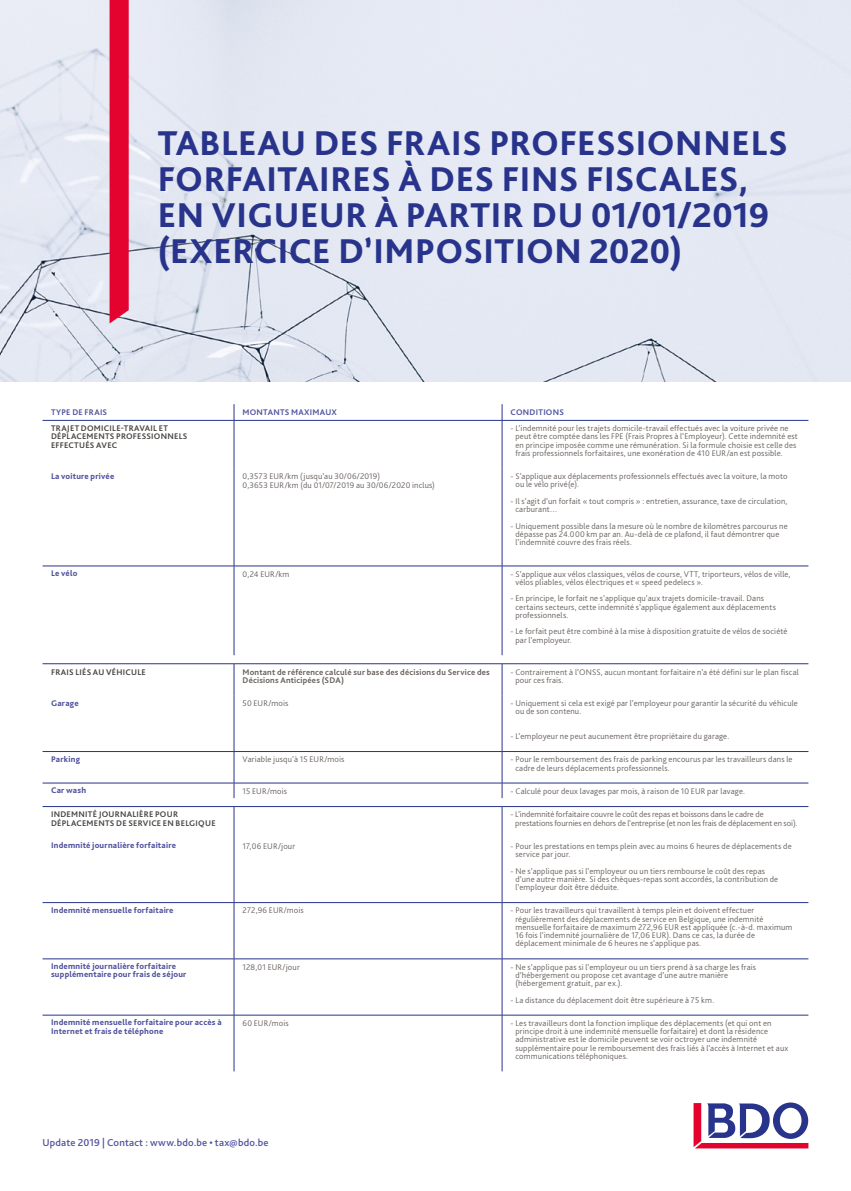
<style>
.page{position:relative;width:851px;height:1191px;background:#fff}
.page>*{position:absolute;margin:0;border:0;box-sizing:border-box;transform-origin:0 0}
.t1{font:800 36px/36px "Bliss Pro";letter-spacing:.01em;color:#28348b}
.t2{font:500 10.5px "Bliss Pro";letter-spacing:.015em;color:#50529f}
.t3{font:300 8.55px/8.2px "Bliss Pro";letter-spacing:.02em;color:#67605d}
.t4{font:800 8.55px/8.2px "Bliss Pro";letter-spacing:.025em;color:#50529f}
.t5{font:300 8.55px/8.2px "Bliss Pro";color:#67605d}
.t6{font:700 8.55px/8.2px "Bliss Pro";letter-spacing:.03em;color:#494643}
.t7{font:700 8.55px/8.2px "Bliss Pro";letter-spacing:.025em;color:#67605d}
.t8{font:700 8.55px "Bliss Pro";letter-spacing:.03em;color:#50529f}
</style>
<div class="page">
<div style="left:0;top:0;width:850px;height:381px;background:#e5e9f4"></div>
<svg style="left:234px;top:404px;width:1px;height:16px"></svg>
<svg style="left:501px;top:404px;width:1px;height:16px"></svg>
<hr style="left:234px;top:468px;width:1px;height:98px;background:#28348b">
<hr style="left:501px;top:468px;width:1px;height:98px;background:#28348b">
<hr style="left:43px;top:565px;width:191px;height:1px;background:#28348b">
<hr style="left:234px;top:565px;width:268px;height:1px;background:#28348b">
<hr style="left:234px;top:566px;width:1px;height:89px;background:#28348b">
<hr style="left:502px;top:565px;width:306px;height:1px;background:#28348b">
<hr style="left:501px;top:566px;width:1px;height:89px;background:#28348b">
<hr style="left:501px;top:695px;width:1px;height:56px;background:#28348b">
<hr style="left:234px;top:695px;width:1px;height:56px;background:#28348b">
<hr style="left:43px;top:751px;width:191px;height:1px;background:#28348b">
<hr style="left:234px;top:751px;width:268px;height:1px;background:#28348b">
<hr style="left:234px;top:751px;width:1px;height:32px;background:#28348b">
<hr style="left:501px;top:751px;width:1px;height:32px;background:#28348b">
<hr style="left:43px;top:782px;width:191px;height:1px;background:#28348b">
<hr style="left:234px;top:782px;width:268px;height:1px;background:#28348b">
<svg style="left:234px;top:783px;width:1px;height:15px"></svg>
<hr style="left:234px;top:806px;width:1px;height:32px;background:#28348b">
<hr style="left:234px;top:838px;width:1px;height:64px;background:#28348b">
<hr style="left:234px;top:902px;width:1px;height:56px;background:#28348b">
<hr style="left:234px;top:959px;width:1px;height:56px;background:#28348b">
<hr style="left:234px;top:1015px;width:1px;height:56px;background:#28348b">
<svg style="left:501px;top:783px;width:1px;height:15px"></svg>
<hr style="left:501px;top:806px;width:1px;height:32px;background:#28348b">
<hr style="left:501px;top:838px;width:1px;height:64px;background:#28348b">
<hr style="left:501px;top:902px;width:1px;height:56px;background:#28348b">
<hr style="left:501px;top:959px;width:1px;height:56px;background:#28348b">
<hr style="left:501px;top:1015px;width:1px;height:56px;background:#28348b">
<hr style="left:502px;top:751px;width:306px;height:1px;background:#28348b">
<hr style="left:502px;top:782px;width:306px;height:1px;background:#28348b">
<hr style="left:43px;top:902px;width:191px;height:1px;background:#28348b">
<hr style="left:234px;top:902px;width:268px;height:1px;background:#28348b">
<hr style="left:502px;top:902px;width:306px;height:1px;background:#28348b">
<hr style="left:43px;top:420px;width:191px;height:1px;background:#28348b">
<hr style="left:234px;top:420px;width:268px;height:1px;background:#28348b">
<hr style="left:502px;top:420px;width:306px;height:1px;background:#28348b">
<hr style="left:43px;top:663px;width:191px;height:1px;background:#28348b">
<hr style="left:234px;top:663px;width:268px;height:1px;background:#28348b">
<hr style="left:502px;top:663px;width:306px;height:1px;background:#28348b">
<hr style="left:43px;top:806px;width:191px;height:1px;background:#28348b">
<hr style="left:234px;top:806px;width:268px;height:1px;background:#28348b">
<hr style="left:502px;top:806px;width:306px;height:1px;background:#28348b">
<hr style="left:234px;top:420px;width:1px;height:48px;background:#28348b">
<hr style="left:501px;top:420px;width:1px;height:48px;background:#28348b">
<hr style="left:234px;top:664px;width:1px;height:31px;background:#28348b">
<hr style="left:501px;top:664px;width:1px;height:31px;background:#28348b">
<hr style="left:43px;top:958px;width:191px;height:1px;background:#28348b">
<hr style="left:234px;top:958px;width:268px;height:1px;background:#28348b">
<hr style="left:502px;top:958px;width:306px;height:1px;background:#28348b">
<hr style="left:43px;top:1015px;width:191px;height:1px;background:#28348b">
<hr style="left:234px;top:1015px;width:268px;height:1px;background:#28348b">
<hr style="left:502px;top:1015px;width:306px;height:1px;background:#28348b">
<svg style="left:693px;top:1102px;width:115px;height:46px"></svg>
<svg style="left:109px;top:0;width:20px;height:323px"></svg>
<h1 class="t1" style="left:157px;top:124px;width:632px">TABLEAU DES FRAIS PROFESSIONNELS FORFAITAIRES À DES FINS FISCALES, EN VIGUEUR À PARTIR DU 01/01/2019 (EXERCICE D’IMPOSITION 2020)</h1>
<p class="t8" style="left:51px;top:407px;width:58px">TYPE DE FRAIS</p>
<p class="t8" style="left:242px;top:407px;width:96px">MONTANTS MAXIMAUX</p>
<p class="t8" style="left:510px;top:407px;width:55px">CONDITIONS</p>
<p class="t6" style="left:51px;top:424px;width:138px">TRAJET DOMICILE-TRAVAIL ET<br>DÉPLACEMENTS PROFESSIONNELS<br>EFFECTUÉS AVEC</p>
<p class="t3" style="left:515px;top:424px;width:284px;text-indent:-5px">- L’indemnité pour les trajets domicile-travail effectués avec la voiture privée ne peut être comptée dans les FPE (Frais Propres à l’Employeur). Cette indemnité est en principe imposée comme une rémunération. Si la formule choisie est celle des frais professionnels forfaitaires, une exonération de 410 EUR/an est possible.</p>
<p class="t4" style="left:51px;top:471px;width:65px">La voiture privée</p>
<p class="t3" style="left:242px;top:472px;width:194px">0,3573 EUR/km (jusqu’au 30/06/2019)<br>0,3653 EUR/km (du 01/07/2019 au 30/06/2020 inclus)</p>
<p class="t3" style="left:515px;top:472px;width:273px;text-indent:-5px">- S’applique aux déplacements professionnels effectués avec la voiture, la moto ou le vélo privé(e).</p>
<p class="t3" style="left:515px;top:497px;width:273px;text-indent:-5px">- Il s’agit d’un forfait « tout compris » : entretien, assurance, taxe de circulation, carburant…</p>
<p class="t3" style="left:515px;top:521px;width:274px;text-indent:-5px">- Uniquement possible dans la mesure où le nombre de kilomètres parcourus ne dépasse pas 24.000 km par an. Au-delà de ce plafond, il faut démontrer que l’indemnité couvre des frais réels.</p>
<p class="t4" style="left:51px;top:569px;width:28px">Le vélo</p>
<p class="t3" style="left:242px;top:569px;width:48px">0,24 EUR/km</p>
<p class="t3" style="left:515px;top:569px;width:276px;text-indent:-5px">- S’applique aux vélos classiques, vélos de course, VTT, triporteurs, vélos de ville, vélos pliables, vélos électriques et « speed pedelecs ».</p>
<p class="t3" style="left:515px;top:594px;width:262px;text-indent:-5px">- En principe, le forfait ne s’applique qu’aux trajets domicile-travail. Dans certains secteurs, cette indemnité s’applique également aux déplacements professionnels.</p>
<p class="t3" style="left:515px;top:627px;width:273px;text-indent:-5px">- Le forfait peut être combiné à la mise à disposition gratuite de vélos de société par l’employeur.</p>
<p class="t6" style="left:51px;top:667px;width:96px">FRAIS LIÉS AU VÉHICULE</p>
<p class="t7" style="left:242px;top:667px;width:249px">Montant de référence calculé sur base des décisions du Service des<br>Décisions Anticipées (SDA)</p>
<p class="t3" style="left:515px;top:667px;width:285px;text-indent:-5px">- Contrairement à l’ONSS, aucun montant forfaitaire n’a été défini sur le plan fiscal pour ces frais.</p>
<p class="t4" style="left:51px;top:698px;width:29px">Garage</p>
<p class="t3" style="left:242px;top:699px;width:47px">50 EUR/mois</p>
<p class="t3" style="left:515px;top:699px;width:284px;text-indent:-5px">- Uniquement si cela est exigé par l’employeur pour garantir la sécurité du véhicule ou de son contenu.</p>
<p class="t3" style="left:510px;top:732px;width:220px">- L’employeur ne peut aucunement être propriétaire du garage.</p>
<p class="t4" style="left:51px;top:754px;width:31px">Parking</p>
<p class="t3" style="left:242px;top:755px;width:103px">Variable jusqu’à 15 EUR/mois</p>
<p class="t3" style="left:515px;top:755px;width:278px;text-indent:-5px">- Pour le remboursement des frais de parking encourus par les travailleurs dans le cadre de leurs déplacements professionnels.</p>
<p class="t4" style="left:51px;top:786px;width:37px">Car wash</p>
<p class="t3" style="left:242px;top:786px;width:46px">15 EUR/mois</p>
<p class="t3" style="left:510px;top:786px;width:236px">- Calculé pour deux lavages par mois, à raison de 10 EUR par lavage.</p>
<p class="t6" style="left:51px;top:810px;width:166px">INDEMNITÉ JOURNALIÈRE POUR<br>DÉPLACEMENTS DE SERVICE EN BELGIQUE</p>
<p class="t5" style="left:515px;top:810px;width:284px;text-indent:-4px">- L’indemnité forfaitaire couvre le coût des repas et boissons dans le cadre de prestations fournies en dehors de l’entreprise (et non les frais de déplacement en soi).</p>
<p class="t4" style="left:51px;top:841px;width:126px">Indemnité journalière forfaitaire</p>
<p class="t3" style="left:242px;top:841px;width:54px">17,06 EUR/jour</p>
<p class="t3" style="left:515px;top:841px;width:278px;text-indent:-5px">- Pour les prestations en temps plein avec au moins 6 heures de déplacements de service par jour.</p>
<p class="t3" style="left:515px;top:866px;width:264px;text-indent:-5px">- Ne s’applique pas si l’employeur ou un tiers rembourse le coût des repas d’une autre manière. Si des chèques-repas sont accordés, la contribution de l’employeur doit être déduite.</p>
<p class="t4" style="left:51px;top:905px;width:124px">Indemnité mensuelle forfaitaire</p>
<p class="t3" style="left:242px;top:906px;width:63px">272,96 EUR/mois</p>
<p class="t3" style="left:515px;top:906px;width:278px;text-indent:-5px">- Pour les travailleurs qui travaillent à temps plein et doivent effectuer régulièrement des déplacements de service en Belgique, une indemnité mensuelle forfaitaire de maximum 272,96 EUR est appliquée (c.-à-d. maximum 16 fois l’indemnité journalière de 17,06 EUR). Dans ce cas, la durée de déplacement minimale de 6 heures ne s’applique pas.</p>
<p class="t4" style="left:51px;top:962px;width:137px">Indemnité journalière forfaitaire supplémentaire pour frais de séjour</p>
<p class="t3" style="left:242px;top:962px;width:59px">128,01 EUR/jour</p>
<p class="t3" style="left:515px;top:962px;width:242px;text-indent:-5px">- Ne s’applique pas si l’employeur ou un tiers prend à sa charge les frais d’hébergement ou propose cet avantage d’une autre manière (hébergement gratuit, par ex.).</p>
<p class="t3" style="left:510px;top:995px;width:205px">- La distance du déplacement doit être supérieure à 75 km.</p>
<p class="t4" style="left:51px;top:1018px;width:172px">Indemnité mensuelle forfaitaire pour accès à<br>Internet et frais de téléphone</p>
<p class="t3" style="left:242px;top:1018px;width:48px">60 EUR/mois</p>
<p class="t3" style="left:515px;top:1018px;width:274px;text-indent:-5px">- Les travailleurs dont la fonction implique des déplacements (et qui ont en principe droit à une indemnité mensuelle forfaitaire) et dont la résidence administrative est le domicile peuvent se voir octroyer une indemnité supplémentaire pour le remboursement des frais liés à l’accès à Internet et aux communications téléphoniques.</p>
<p class="t2" style="left:43px;top:1136px;width:227px">Update 2019 | Contact : www.bdo.be • tax@bdo.be</p>
</div>
